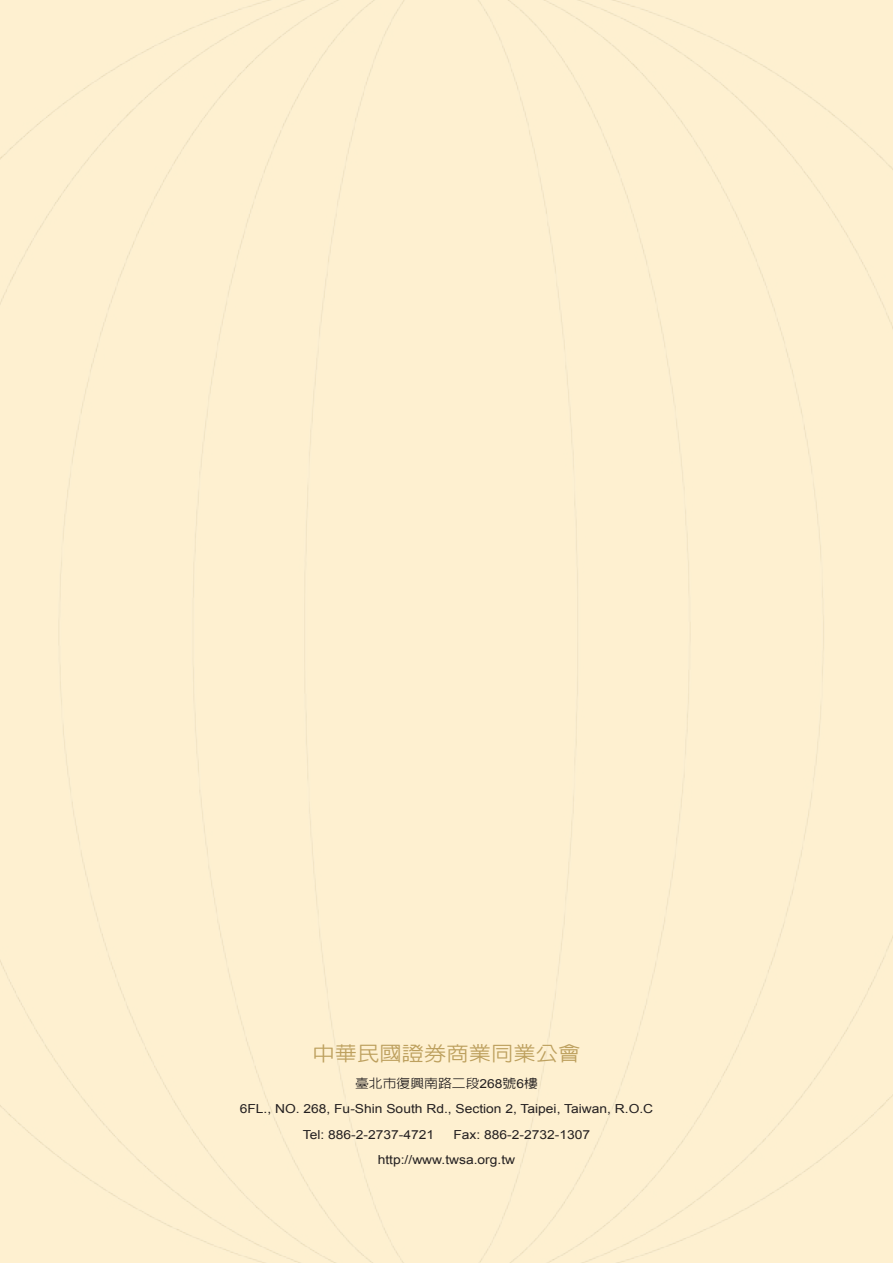
<style>
.page{position:relative;width:893px;height:1263px;background:#fef0d0}
.page>*{position:absolute;margin:0;border:0;box-sizing:border-box;transform-origin:0 0}
.t1{font:500 20.1px "AR Hei B5";color:#bda05e;scale:1.11 1}
.t2{font:12.45px "Arial";color:#231f20;scale:1.11 1}
.t3{font:500 12.45px "AR Hei B5";color:#231f20;scale:1.11 1}
.s1{font-family:"Arial";font-weight:400}
</style>
<div class="page">
<p class="t1" style="left:313px;top:1043px;width:243px">中華民國證券商業同業公會</p>
<p class="t3" style="left:355px;top:1076px;width:166px">臺北市復興南路二段<span class="s1">268</span>號<span class="s1">6</span>樓</p>
<p class="t2" style="left:240px;top:1100px;width:374px">6FL., NO. 268, Fu-Shin South Rd., Section 2, Taipei, Taiwan, R.O.C</p>
<p class="t2" style="left:303px;top:1126px;width:120px">Tel: 886-2-2737-4721</p>
<p class="t2" style="left:453px;top:1126px;width:125px">Fax: 886-2-2732-1307</p>
<p class="t2" style="left:378px;top:1151px;width:125px">http://www.twsa.org.tw</p>
</div>
